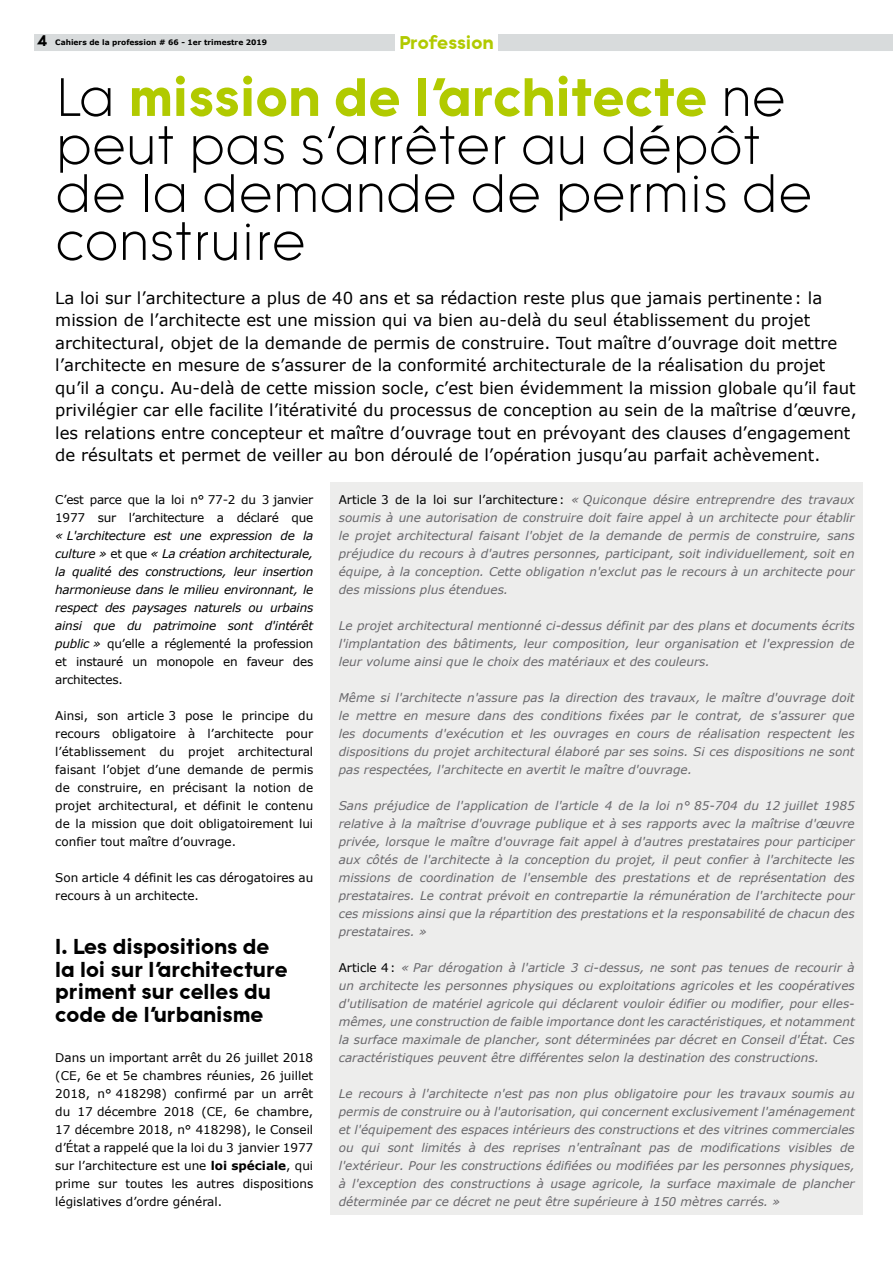
<style>
.page{position:relative;width:893px;height:1263px;background:#fff}
.page>*{position:absolute;margin:0;border:0;box-sizing:border-box;transform-origin:0 0}
.t1{font:300 52.5px/48px "Tomica";color:#000}
.t2{font:700 21px/22.5px "Tomica";color:#000}
.t3{font:700 18px "Tomica";color:#b1ca00}
.t4{font:16.5px/22.5px "Verdana";color:#000}
.t5{font:italic 12px/18px "Verdana";color:#68676b;text-align:justify}
.t6{font:12px/18px "Verdana";color:#000;text-align:justify}
.t7{font:italic 12px/18px "Verdana";letter-spacing:-.02em;color:#000;text-align:justify}
.t8{font:12px/18px "Verdana";letter-spacing:-.02em;color:#000}
.t9{font:700 7.5px "Verdana";color:#000}
.s1{font-family:"Tomica";font-size:15px}
.s2{font-weight:700;color:#b1ca00}
.s3{font-style:normal}
.s4{font-weight:700}
.s5{font-style:normal;color:#000}
</style>
<div class="page">
<div style="left:34px;top:34px;width:859px;height:17px;background:#d8dbdc"></div>
<div style="left:395px;top:25px;width:102px;height:34px;background:#fff"></div>
<div style="left:330px;top:483px;width:533px;height:732px;background:#ededec"></div>
<p class="t9" style="left:37px;top:37px;width:231px"><span class="s1">4</span> Cahiers de la profession # 66 - 1er trimestre 2019</p>
<h3 class="t3" style="left:399px;top:31px;width:96px">Profession</h3>
<h1 class="t1" style="left:55px;top:71px;width:759px">La <span class="s2">mission de l’architecte</span> ne peut pas s’arrêter au dépôt de la demande de permis de construire</h1>
<p class="t4" style="left:55px;top:286px;width:803px">La loi sur l’architecture a plus de 40 ans et sa rédaction reste plus que jamais pertinente: la mission de l’architecte est une mission qui va bien au-delà du seul établissement du projet architectural, objet de la demande de permis de construire. Tout maître d’ouvrage doit mettre l’architecte en mesure de s’assurer de la conformité architecturale de la réalisation du projet qu’il a conçu. Au-delà de cette mission socle, c’est bien évidemment la mission globale qu’il faut privilégier car elle facilite l’itérativité du processus de conception au sein de la maîtrise d’œuvre, les relations entre concepteur et maître d’ouvrage tout en prévoyant des clauses d’engagement de résultats et permet de veiller au bon déroulé de l’opération jusqu’au parfait achèvement.</p>
<p class="t8" style="left:55px;top:491px;width:260px">C’est parce que la loi n° 77-2 du 3 janvier<br>1977 sur l’architecture a déclaré que</p>
<p class="t7" style="left:55px;top:527px;width:260px">« L'architecture est une expression de la culture » <span class="s3">et que</span> « La création architecturale, la qualité des constructions, leur insertion harmonieuse dans le milieu environnant, le respect des paysages naturels ou urbains ainsi que du patrimoine sont d'intérêt public » <span class="s3">qu’elle a réglementé la profession et instauré un monopole en faveur des architectes.</span></p>
<p class="t6" style="left:55px;top:707px;width:259px">Ainsi, son article 3 pose le principe du recours obligatoire à l’architecte pour l’établissement du projet architectural faisant l’objet d’une demande de permis de construire, en précisant la notion de projet architectural, et définit le contenu de la mission que doit obligatoirement lui confier tout maître d’ouvrage.</p>
<p class="t6" style="left:55px;top:869px;width:259px">Son article 4 définit les cas dérogatoires au recours à un architecte.</p>
<h2 class="t2" style="left:55px;top:935px;width:234px">I. Les dispositions de la loi sur l’architecture priment sur celles du code de l’urbanisme</h2>
<p class="t6" style="left:55px;top:1049px;width:259px">Dans un important arrêt du 26 juillet 2018 (CE, 6e et 5e chambres réunies, 26 juillet 2018, n° 418298) confirmé par un arrêt du 17 décembre 2018 (CE, 6e chambre, 17 décembre 2018, n° 418298), le Conseil d’État a rappelé que la loi du 3 janvier 1977 sur l’architecture est une <span class="s4">loi spéciale</span>, qui prime sur toutes les autres dispositions législatives d’ordre général.</p>
<p class="t5" style="left:339px;top:491px;width:517px"><span class="s5">Article 3 de la loi sur l’architecture:</span> « Quiconque désire entreprendre des travaux soumis à une autorisation de construire doit faire appel à un architecte pour établir le projet architectural faisant l'objet de la demande de permis de construire, sans préjudice du recours à d'autres personnes, participant, soit individuellement, soit en équipe, à la conception. Cette obligation n'exclut pas le recours à un architecte pour des missions plus étendues.</p>
<p class="t5" style="left:339px;top:617px;width:517px">Le projet architectural mentionné ci-dessus définit par des plans et documents écrits l'implantation des bâtiments, leur composition, leur organisation et l'expression de leur volume ainsi que le choix des matériaux et des couleurs.</p>
<p class="t5" style="left:339px;top:689px;width:517px">Même si l'architecte n'assure pas la direction des travaux, le maître d'ouvrage doit le mettre en mesure dans des conditions fixées par le contrat, de s'assurer que les documents d'exécution et les ouvrages en cours de réalisation respectent les dispositions du projet architectural élaboré par ses soins. Si ces dispositions ne sont pas respectées, l'architecte en avertit le maître d'ouvrage.</p>
<p class="t5" style="left:339px;top:797px;width:517px">Sans préjudice de l'application de l'article 4 de la loi n° 85-704 du 12 juillet 1985 relative à la maîtrise d'ouvrage publique et à ses rapports avec la maîtrise d'œuvre privée, lorsque le maître d'ouvrage fait appel à d'autres prestataires pour participer aux côtés de l'architecte à la conception du projet, il peut confier à l'architecte les missions de coordination de l'ensemble des prestations et de représentation des prestataires. Le contrat prévoit en contrepartie la rémunération de l'architecte pour ces missions ainsi que la répartition des prestations et la responsabilité de chacun des prestataires. »</p>
<p class="t5" style="left:339px;top:959px;width:517px"><span class="s5">Article 4:</span> « Par dérogation à l'article 3 ci-dessus, ne sont pas tenues de recourir à un architecte les personnes physiques ou exploitations agricoles et les coopératives d'utilisation de matériel agricole qui déclarent vouloir édifier ou modifier, pour elles&shy;mêmes, une construction de faible importance dont les caractéristiques, et notamment la surface maximale de plancher, sont déterminées par décret en Conseil d'État. Ces caractéristiques peuvent être différentes selon la destination des constructions.</p>
<p class="t5" style="left:339px;top:1085px;width:517px">Le recours à l'architecte n'est pas non plus obligatoire pour les travaux soumis au permis de construire ou à l'autorisation, qui concernent exclusivement l'aménagement et l'équipement des espaces intérieurs des constructions et des vitrines commerciales ou qui sont limités à des reprises n'entraînant pas de modifications visibles de l'extérieur. Pour les constructions édifiées ou modifiées par les personnes physiques, à l'exception des constructions à usage agricole, la surface maximale de plancher déterminée par ce décret ne peut être supérieure à 150 mètres carrés. »</p>
</div>
